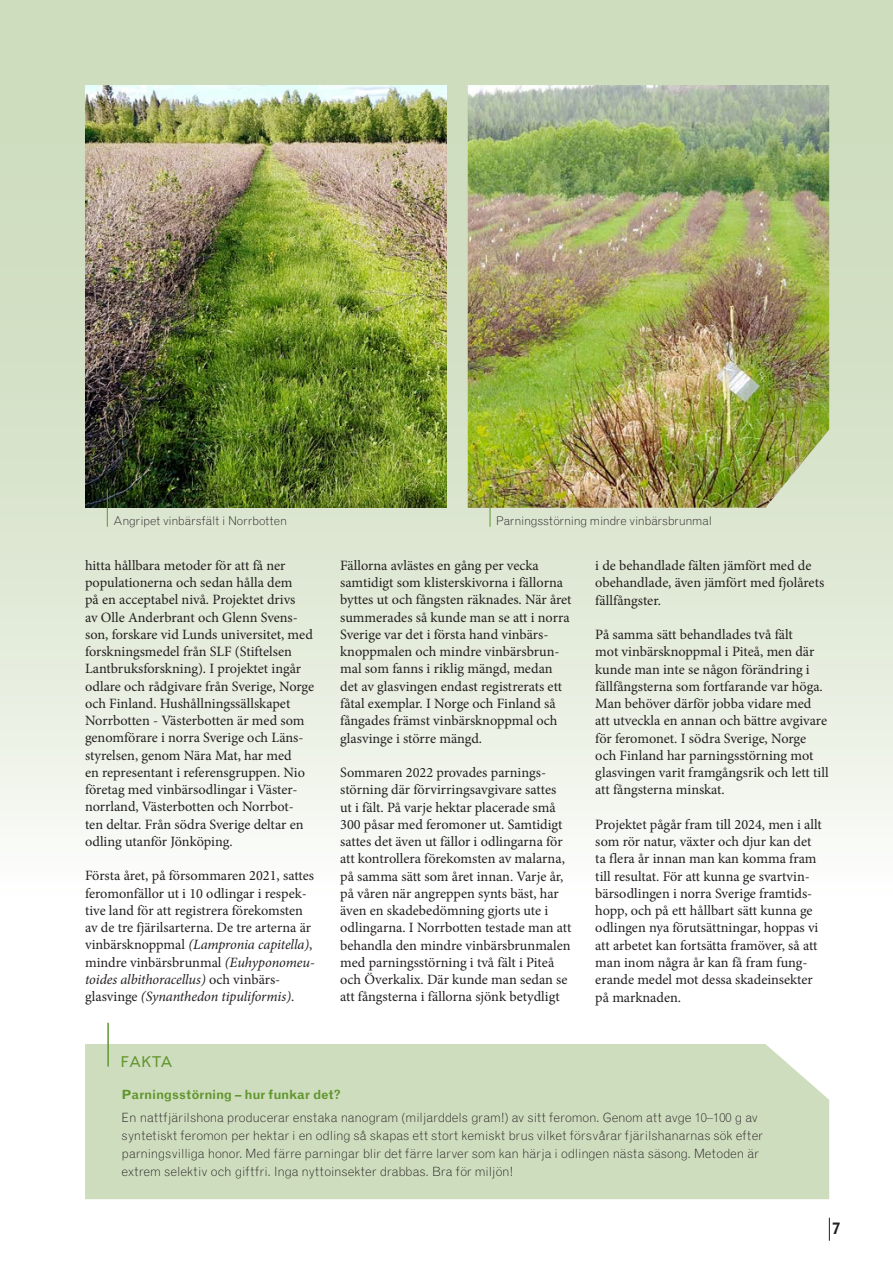
<style>
.page{position:relative;width:893px;height:1263px;background:#fff}
.page>*{position:absolute;margin:0;border:0;box-sizing:border-box;transform-origin:0 0}
.t1{font:900 15.3px "Grotesque MT Std";color:#231f20}
.FAKTA_INFO{font:15px "Grotesque MT Std";letter-spacing:-.035em;color:#62972f}
.Brödtext{font:14.25px/17.2px "Minion Pro";color:#231f20}
.Faktaruta_-_brödtext{font:300 12.75px/18px "Grotesque MT Std";letter-spacing:-.005em;color:#231f20}
.Faktaruta_-_brödtext-2{font:700 12.75px "Grotesque MT Std";letter-spacing:-.01em;color:#62972f}
.Bildtext{font:300 12px "Grotesque MT Std";letter-spacing:-.015em;color:#231f20}
.s1{font-style:italic}
</style>
<div class="page">
<div style="left:0;top:0;width:893px;height:1263px;background:linear-gradient(to bottom,#c5d6b2,#fff)"></div>
<div style="left:85px;top:1044px;width:744px;height:155px;background:#cfddbf"></div>
<hr style="left:107px;top:1023px;width:2px;height:43px;background:#62972f">
<img style="left:85px;top:85px;width:361px;height:423px">
<img style="left:468px;top:85px;width:361px;height:423px">
<hr style="left:107px;top:488px;width:1px;height:39px;background:#62972f">
<hr style="left:490px;top:488px;width:1px;height:39px;background:#62972f">
<p class="Bildtext" style="left:114px;top:514px;width:175px">Angripet vinbärsfält i Norrbotten</p>
<p class="Bildtext" style="left:496px;top:514px;width:217px">Parningsstörning mindre vinbärsbrunmal</p>
<p class="Brödtext" style="left:85px;top:557px;width:231px">hitta hållbara metoder för att få ner populationerna och sedan hålla dem<br>på en acceptabel nivå. Projektet drivs<br>av Olle Anderbrant och Glenn Svens&shy;son, forskare vid Lunds universitet, med forskningsmedel från SLF (Stiftelsen Lantbruksforskning). I projektet ingår odlare och rådgivare från Sverige, Norge och Finland. Hushållningssällskapet Norrbotten - Västerbotten är med som genomförare i norra Sverige och Läns&shy;styrelsen, genom Nära Mat, har med<br>en representant i referensgruppen. Nio företag med vinbärsodlingar i Väster&shy;norrland, Västerbotten och Norrbot&shy;ten deltar. Från södra Sverige deltar en odling utanför Jönköping.</p>
<p class="Brödtext" style="left:85px;top:867px;width:231px">Första året, på försommaren 2021, sattes feromonfällor ut i 10 odlingar i respek&shy;tive land för att registrera förekomsten av de tre fjärilsarterna. De tre arterna är vinbärsknoppmal <span class="s1">(Lampronia capitella)</span>, mindre vinbärsbrunmal <span class="s1">(Euhyponomeu&shy;toides albithoracellus)</span> och vinbärs&shy;glasvinge <span class="s1">(Synanthedon tipuliformis)</span>.</p>
<p class="Brödtext" style="left:340px;top:557px;width:233px">Fällorna avlästes en gång per vecka samtidigt som klisterskivorna i fällorna byttes ut och fångsten räknades. När året summerades så kunde man se att i norra Sverige var det i första hand vinbärs&shy;knoppmalen och mindre vinbärsbrun&shy;mal som fanns i riklig mängd, medan det av glasvingen endast registrerats ett fåtal exemplar. I Norge och Finland så fångades främst vinbärsknoppmal och glasvinge i större mängd.</p>
<p class="Brödtext" style="left:340px;top:764px;width:233px">Sommaren 2022 provades parnings&shy;störning där förvirringsavgivare sattes ut i fält. På varje hektar placerade små 300 påsar med feromoner ut. Samtidigt sattes det även ut fällor i odlingarna för att kontrollera förekomsten av malarna, på samma sätt som året innan. Varje år, på våren när angreppen synts bäst, har även en skadebedömning gjorts ute i odlingarna. I Norrbotten testade man att behandla den mindre vinbärsbrunmalen med parningsstörning i två fält i Piteå och Överkalix. Där kunde man sedan se att fångsterna i fällorna sjönk betydligt</p>
<p class="Brödtext" style="left:595px;top:557px;width:230px">i de behandlade fälten jämfört med de obehandlade, även jämfört med fjolårets fällfångster.</p>
<p class="Brödtext" style="left:595px;top:626px;width:235px">På samma sätt behandlades två fält<br>mot vinbärsknoppmal i Piteå, men där kunde man inte se någon förändring i fällfångsterna som fortfarande var höga.<br>Man behöver därför jobba vidare med att utveckla en annan och bättre avgivare för feromonet. I södra Sverige, Norge och Finland har parningsstörning mot glasvingen varit framgångsrik och lett till att fångsterna minskat.</p>
<p class="Brödtext" style="left:595px;top:816px;width:228px">Projektet pågår fram till 2024, men i allt som rör natur, växter och djur kan det ta flera år innan man kan komma fram till resultat. För att kunna ge svartvin&shy;bärsodlingen i norra Sverige framtids&shy;hopp, och på ett hållbart sätt kunna ge odlingen nya förutsättningar, hoppas vi att arbetet kan fortsätta framöver, så att man inom några år kan få fram fung&shy;erande medel mot dessa skadeinsekter på marknaden.</p>
<h2 class="FAKTA_INFO" style="left:120px;top:1052px;width:54px">FAKTA</h2>
<p class="Faktaruta_-_brödtext-2" style="left:122px;top:1087px;width:221px">Parningsstörning – hur funkar det?</p>
<p class="Faktaruta_-_brödtext" style="left:122px;top:1108px;width:643px">En nattfjärilshona producerar enstaka nanogram (miljarddels gram!) av sitt feromon. Genom att avge 10–100 g av syntetiskt feromon per hektar i en odling så skapas ett stort kemiskt brus vilket försvårar fjärilshanarnas sök efter parningsvilliga honor. Med färre parningar blir det färre larver som kan härja i odlingen nästa säsong. Metoden är extrem selektiv och giftfri. Inga nyttoinsekter drabbas. Bra för miljön!</p>
<p class="t1" style="left:832px;top:1219px;width:11px">7</p>
</div>
